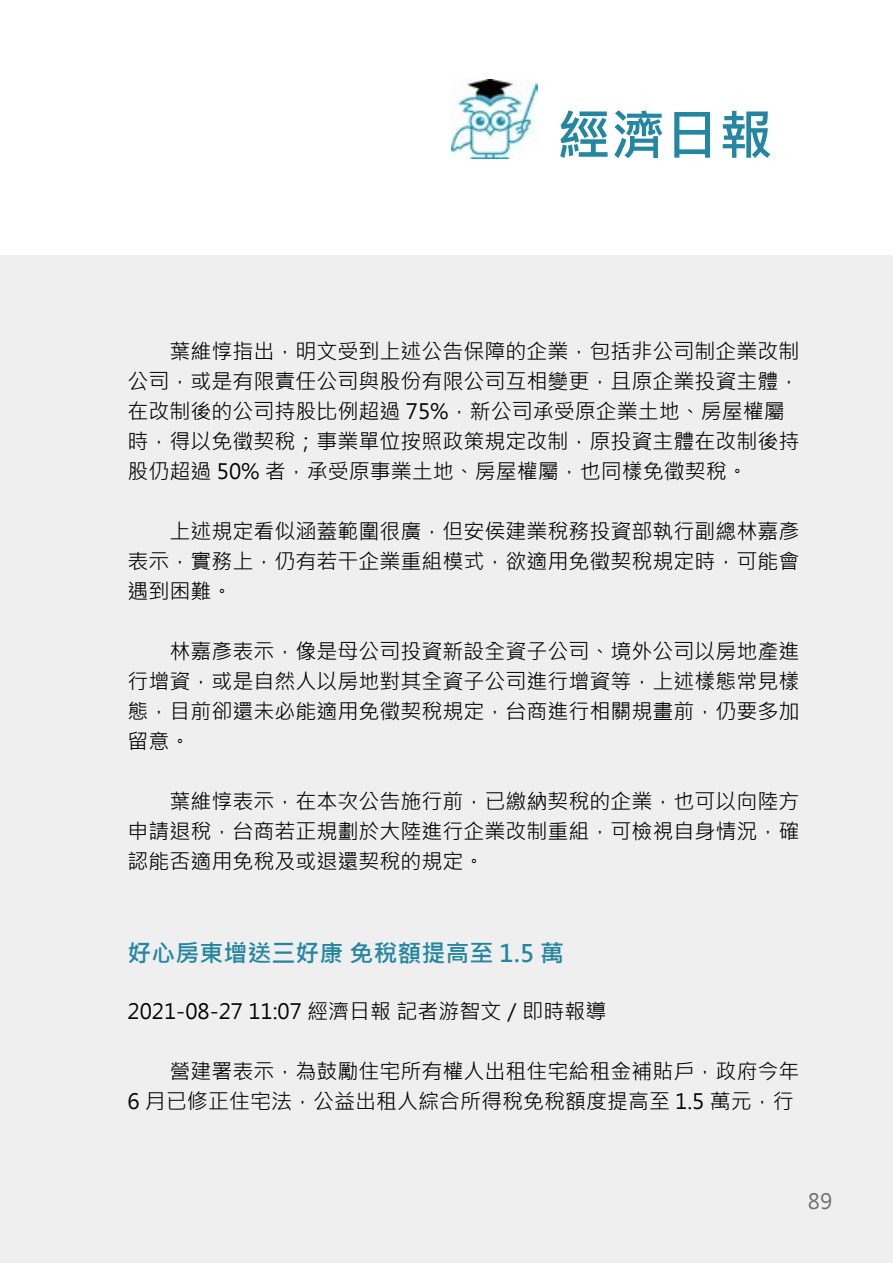
<style>
.page{position:relative;width:893px;height:1263px;background:#fff}
.page>*{position:absolute;margin:0;border:0;box-sizing:border-box;transform-origin:0 0}
.t1{font:700 54px "Microsoft Jheng Hei";color:#2486a0}
.t2{font:700 24px "Microsoft Jheng Hei";color:#2486a0}
.t3{font:21px/30px "Microsoft Jheng Hei";color:#000;text-align:justify}
.t4{font:21px "Microsoft Jheng Hei";color:#727171}
</style>
<div class="page">
<div style="left:0;top:256px;width:893px;height:1007px;background:#efefef"></div>
<img style="left:451px;top:79px;width:87px;height:79px">
<h1 class="t1" style="left:557px;top:101px;width:217px">經濟日報</h1>
<p class="t3" style="left:128px;top:336px;width:673px;text-align:left;text-indent:42px">葉維惇指出，明文受到上述公告保障的企業，包括非公司制企業改制公司，或是有限責任公司與股份有限公司互相變更，且原企業投資主體，在改制後的公司持股比例超過 75%，新公司承受原企業土地、房屋權屬時，得以免徵契稅；事業單位按照政策規定改制，原投資主體在改制後持股仍超過 50% 者，承受原事業土地、房屋權屬，也同樣免徵契稅。</p>
<p class="t3" style="left:128px;top:516px;width:673px;text-indent:42px">上述規定看似涵蓋範圍很廣，但安侯建業稅務投資部執行副總林嘉彥表示，實務上，仍有若干企業重組模式，欲適用免徵契稅規定時，可能會遇到困難。</p>
<p class="t3" style="left:128px;top:636px;width:673px;text-indent:42px">林嘉彥表示，像是母公司投資新設全資子公司、境外公司以房地產進行增資，或是自然人以房地對其全資子公司進行增資等，上述樣態常見樣態，目前卻還未必能適用免徵契稅規定，台商進行相關規畫前，仍要多加留意。</p>
<p class="t3" style="left:128px;top:786px;width:673px;text-indent:42px">葉維惇表示，在本次公告施行前，已繳納契稅的企業，也可以向陸方申請退稅，台商若正規劃於大陸進行企業改制重組，可檢視自身情況，確認能否適用免稅及或退還契稅的規定。</p>
<p class="t2" style="left:128px;top:938px;width:438px">好心房東增送三好康 免稅額提高至 1.5 萬</p>
<p class="t3" style="left:128px;top:996px;width:480px">2021-08-27 11:07 經濟日報 記者游智文／即時報導</p>
<p class="t3" style="left:128px;top:1056px;width:674px;text-align:right">營建署表示，為鼓勵住宅所有權人出租住宅給租金補貼戶，政府今年<br>6 月已修正住宅法，公益出租人綜合所得稅免稅額度提高至 1.5 萬元，行</p>
<p class="t4" style="left:808px;top:1188px;width:26px">89</p>
</div>
